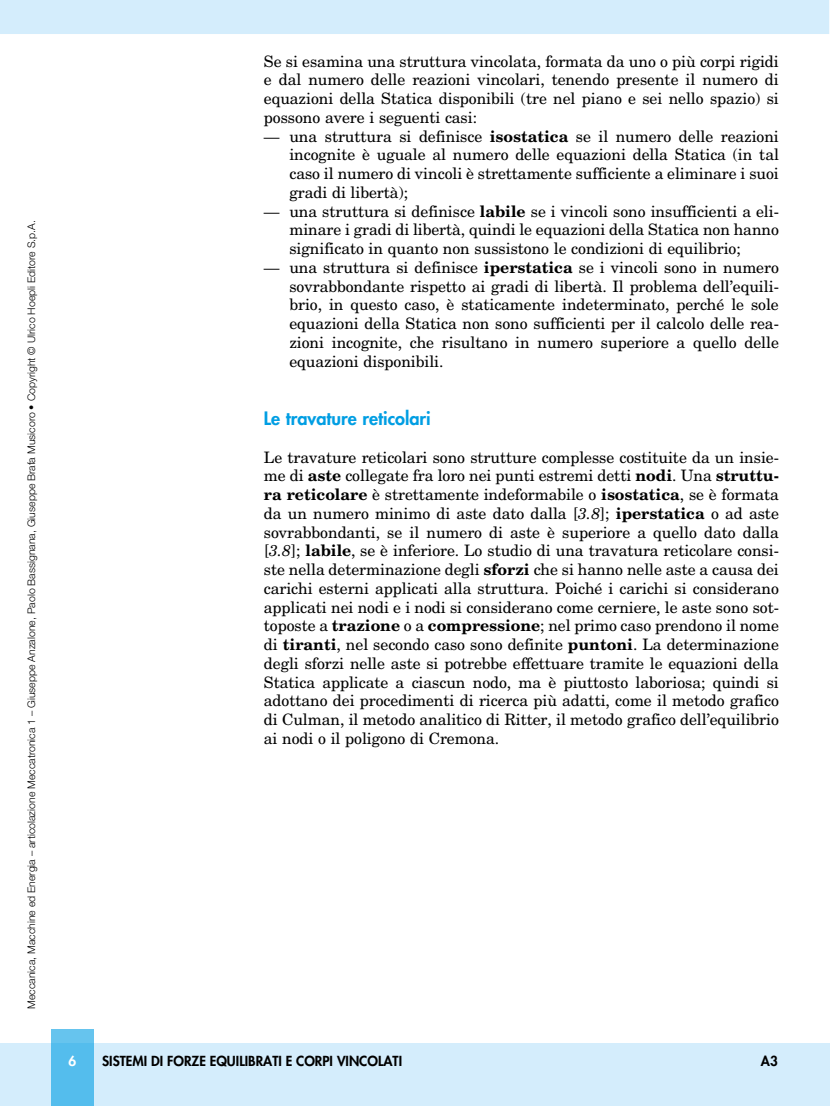
<style>
.page{position:relative;width:830px;height:1106px;background:#fff}
.page>*{position:absolute;margin:0;border:0;box-sizing:border-box;transform-origin:0 0}
.t1{font:800 18px "Futura";color:#009ee3}
.t2{font:15.75px/18.8px "New Century Schlbk";letter-spacing:-.005em;color:#000;text-align:justify}
.t3{font:800 13.5px "Futura";color:#000}
.t4{font:800 13.5px "Futura";color:#fff}
.t5{font:300 10.5px "Helvetica Neue";color:#000}
.s1{font-weight:700}
.s2{font-style:italic}
</style>
<div class="page">
<div style="left:0;top:1043px;width:829px;height:63px;background:#d4edfc"></div>
<div style="left:51px;top:1029px;width:43px;height:77px;background:linear-gradient(to bottom,#5ec1ee,#4fbbed)"></div>
<div style="left:0;top:0;width:828px;height:34px;background:#d4edfc"></div>
<p class="t5" style="left:25px;top:1009px;width:790px;rotate:-90deg">Meccanica, Macchine ed Energia – articolazione Meccatronica 1 – Giuseppe Anzalone, Paolo Bassignana, Giuseppe Brafa Musicoro • Copyright © Ulrico Hoepli Editore S.p.A.</p>
<p class="t2" style="left:264px;top:52px;width:516px">Se si esamina una struttura vincolata, formata da uno o più corpi rigidi e dal numero delle reazioni vincolari, tenendo presente il numero di equazioni della Statica disponibili (tre nel piano e sei nello spazio) si possono avere i seguenti casi:</p>
<p class="t2" style="left:289px;top:126px;width:491px;text-indent:-26px">— una struttura si definisce <span class="s1">isostatica</span> se il numero delle reazioni incognite è uguale al numero delle equazioni della Statica (in tal caso il numero di vincoli è strettamente sufficiente a eliminare i suoi gradi di libertà);</p>
<p class="t2" style="left:289px;top:201px;width:490px;text-indent:-26px">— una struttura si definisce <span class="s1">labile</span> se i vincoli sono insufficienti a eli&shy;minare i gradi di libertà, quindi le equazioni della Statica non hanno significato in quanto non sussistono le condizioni di equilibrio;</p>
<p class="t2" style="left:289px;top:258px;width:491px;text-indent:-26px">— una struttura si definisce <span class="s1">iperstatica</span> se i vincoli sono in numero sovrabbondante rispetto ai gradi di libertà. Il problema dell’equili&shy;brio, in questo caso, è staticamente indeterminato, perché le sole equazioni della Statica non sono sufficienti per il calcolo delle rea&shy;zioni incognite, che risultano in numero superiore a quello delle equazioni disponibili.</p>
<p class="t1" style="left:264px;top:407px;width:168px">LE TRAVATURE RETICOLARI</p>
<p class="t2" style="left:264px;top:448px;width:516px">Le travature reticolari sono strutture complesse costituite da un insie&shy;me di <span class="s1">aste</span> collegate fra loro nei punti estremi detti <span class="s1">nodi</span>. Una <span class="s1">struttu&shy;ra reticolare</span> è strettamente indeformabile o <span class="s1">isostatica</span>, se è formata da un numero minimo di aste dato dalla [<span class="s2">3.8</span>]; <span class="s1">iperstatica</span> o ad aste sovrabbondanti, se il numero di aste è superiore a quello dato dalla [<span class="s2">3.8</span>]; <span class="s1">labile</span>, se è inferiore. Lo studio di una travatura reticolare consi&shy;ste nella determinazione degli <span class="s1">sforzi</span> che si hanno nelle aste a causa dei carichi esterni applicati alla struttura. Poiché i carichi si considerano applicati nei nodi e i nodi si considerano come cerniere, le aste sono sot&shy;toposte a <span class="s1">trazione</span> o a <span class="s1">compressione</span>; nel primo caso prendono il nome di <span class="s1">tiranti</span>, nel secondo caso sono definite <span class="s1">puntoni</span>. La determinazione degli sforzi nelle aste si potrebbe effettuare tramite le equazioni della Statica applicate a ciascun nodo, ma è piuttosto laboriosa; quindi si adottano dei procedimenti di ricerca più adatti, come il metodo grafico di Culman, il metodo analitico di Ritter, il metodo grafico dell’equilibrio ai nodi o il poligono di Cremona.</p>
<p class="t4" style="left:68px;top:1052px;width:9px">6</p>
<p class="t3" style="left:102px;top:1052px;width:301px">SISTEMI DI FORZE EQUILIBRATI E CORPI VINCOLATI</p>
<p class="t3" style="left:760px;top:1052px;width:18px">A3</p>
</div>
